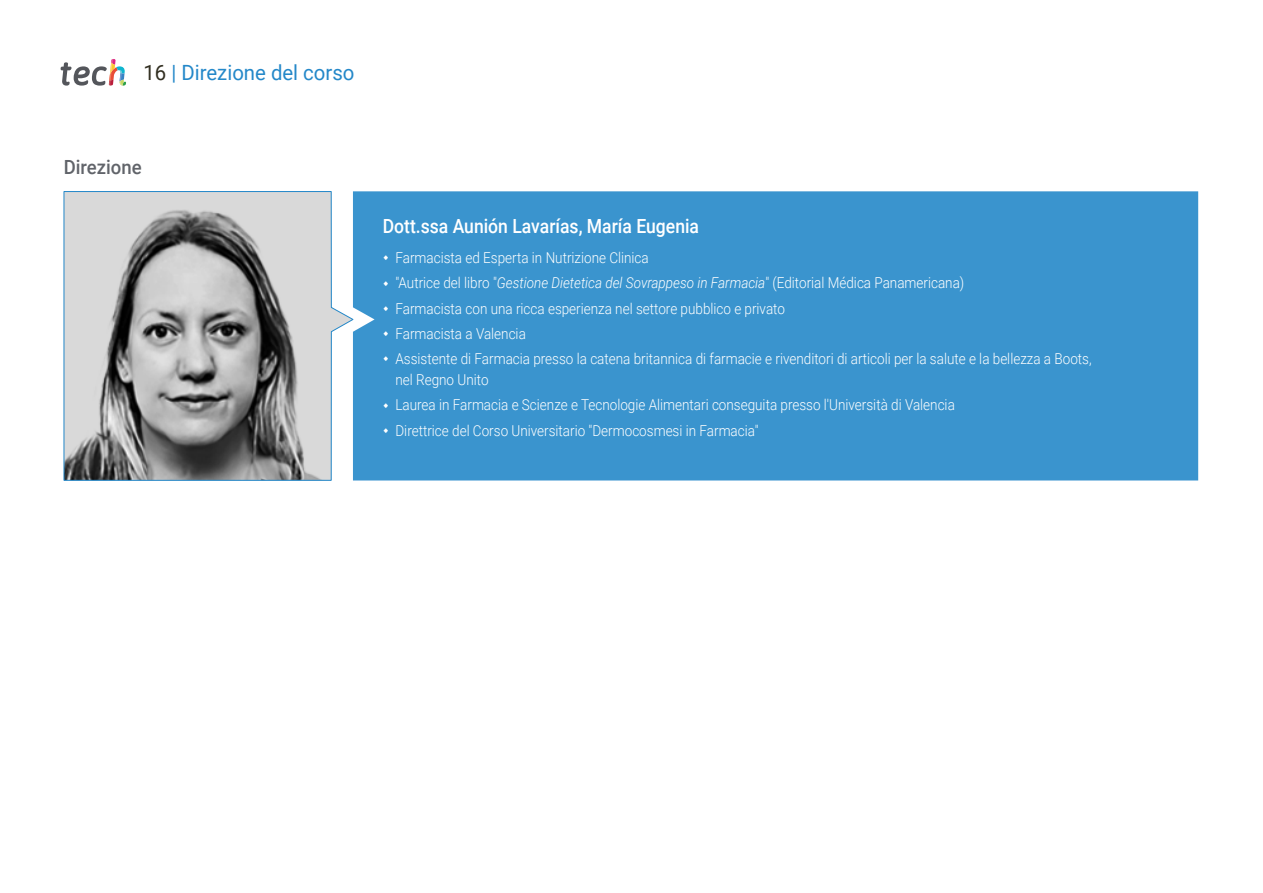
<style>
.page{position:relative;width:1263px;height:893px;background:#fff}
.page>*{position:absolute;margin:0;border:0;box-sizing:border-box;transform-origin:0 0}
.t1{font:21px "Roboto";color:#2488c9}
.t2{font:500 19.5px "Roboto";color:#fff;scale:.9 1}
.t3{font:500 19.5px "Roboto";color:#61646a;scale:.95 1}
.t4{font:300 15px/25.2px "Roboto";color:#fff;scale:.9 1}
.s1{color:#312e20}
.s2{font-style:italic}
</style>
<div class="page">
<svg style="left:61px;top:59px;width:65px;height:27px"></svg>
<div style="left:354px;top:191px;width:844px;height:289px;background:#3a94ce"></div>
<svg style="left:64px;top:191px;width:290px;height:290px;background:#a9aaab"></svg>
<svg style="left:384px;top:255px;width:4px;height:5px"></svg>
<svg style="left:384px;top:281px;width:4px;height:5px"></svg>
<svg style="left:384px;top:306px;width:4px;height:5px"></svg>
<svg style="left:384px;top:331px;width:4px;height:5px"></svg>
<svg style="left:384px;top:356px;width:4px;height:5px"></svg>
<svg style="left:384px;top:403px;width:4px;height:5px"></svg>
<svg style="left:384px;top:428px;width:4px;height:5px"></svg>
<h1 class="t1" style="left:144px;top:57px;width:213px"><span class="s1">16</span> | Direzione del corso</h1>
<h2 class="t3" style="left:64px;top:154px;width:84px">Direzione</h2>
<h2 class="t2" style="left:383px;top:212px;width:353px">Dott.ssa Aunión Lavarías, María Eugenia</h2>
<p class="t4" style="left:395px;top:244px;width:775px">Farmacista ed Esperta in Nutrizione Clinica<br>"Autrice del libro "<span class="s2">Gestione Dietetica del Sovrappeso in Farmacia</span>" (Editorial Médica Panamericana)<br>Farmacista con una ricca esperienza nel settore pubblico e privato<br>Farmacista a Valencia<br>Assistente di Farmacia presso la catena britannica di farmacie e rivenditori di articoli per la salute e la bellezza a Boots,</p>
<p class="t4" style="left:395px;top:367px;width:623px">nel Regno Unito<br>Laurea in Farmacia e Scienze e Tecnologie Alimentari conseguita presso l'Università di Valencia<br>Direttrice del Corso Universitario "Dermocosmesi in Farmacia"</p>
</div>
